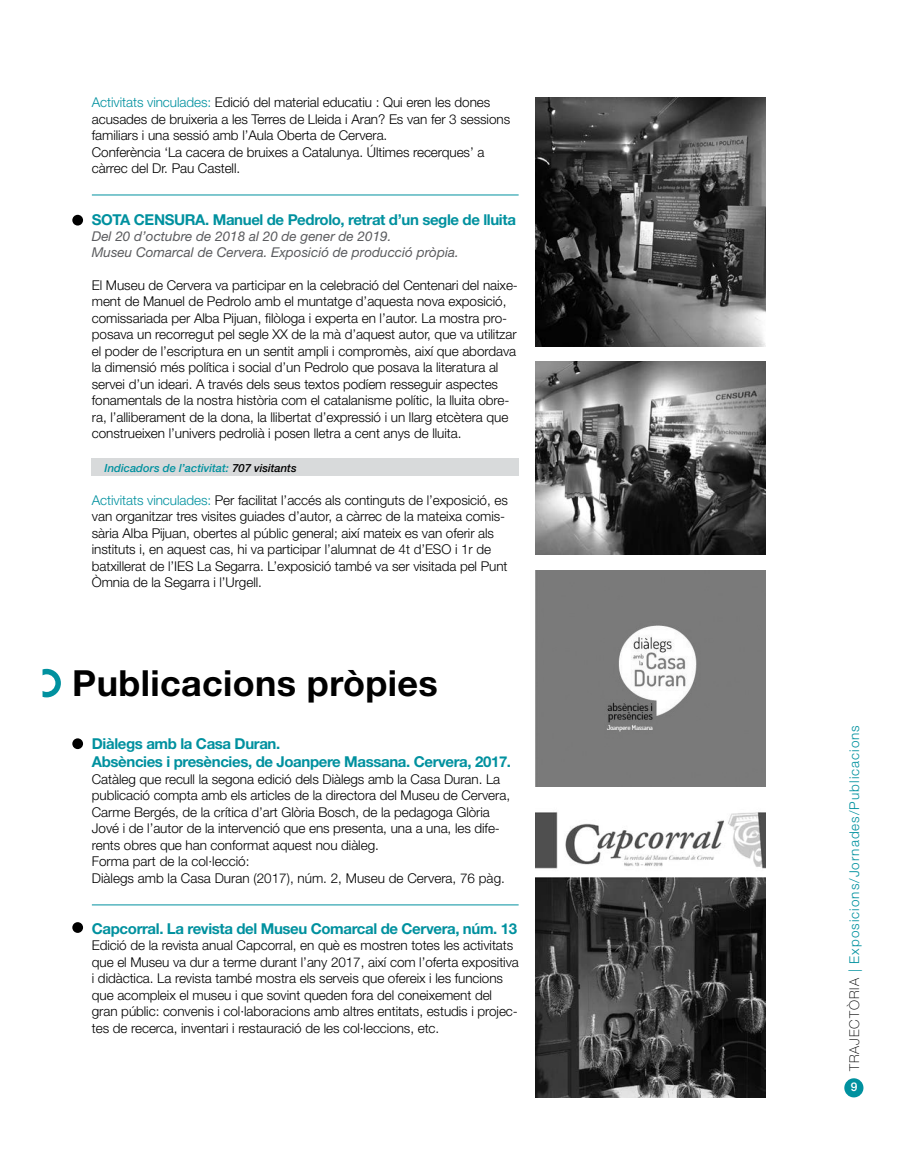
<style>
.page{position:relative;width:906px;height:1174px;background:#fff}
.page>*{position:absolute;margin:0;border:0;box-sizing:border-box;transform-origin:0 0}
.t1{font:700 36px "Helvetica Neue LT Std";letter-spacing:.01em;color:#000}
.t2{font:700 15px/18px "Helvetica Neue LT Std";letter-spacing:-.025em;color:#00919f}
.t3{font:300 13.5px/16.5px "Helvetica Neue LT Std";letter-spacing:-.005em;color:#000}
.t4{font:italic 13.5px/16.2px "Helvetica Neue LT Std";color:#5a5b5e}
.t5{font:300 13.5px "Helvetica Neue LT Std";letter-spacing:.075em;color:#00919f}
.t6{font:500 12px "Helvetica Neue LT Std";color:#fff}
.t7{font:italic 500 11.25px "Helvetica Neue LT Std";color:#00919f}
.s1{color:#00919f}
.s2{color:#000}
.s3{font-weight:100;color:#000}
</style>
<div class="page">
<div style="left:844px;top:1078px;width:19px;height:19px;background:#00919f;border-radius:50%"></div>
<div style="left:92px;top:458px;width:427px;height:17px;background:#d8dadb"></div>
<svg style="left:43px;top:669px;width:18px;height:28px"></svg>
<hr style="left:92px;top:195px;width:426px;height:1px;background:#00919f">
<div style="left:72px;top:215px;width:11px;height:10px;background:#000;border-radius:50%"></div>
<div style="left:72px;top:738px;width:11px;height:11px;background:#000;border-radius:50%"></div>
<div style="left:72px;top:922px;width:11px;height:11px;background:#000;border-radius:50%"></div>
<img style="left:536px;top:97px;width:229px;height:249px">
<img style="left:536px;top:571px;width:229px;height:215px">
<img style="left:536px;top:361px;width:229px;height:193px">
<hr style="left:92px;top:904px;width:426px;height:1px;background:#00919f">
<img style="left:536px;top:812px;width:229px;height:285px">
<p class="t3" style="left:92px;top:94px;width:420px"><span class="s1">Activitats vinculades:</span> Edició del material educatiu : Qui eren les dones acusades de bruixeria a les Terres de Lleida i Aran? Es van fer 3 sessions familiars i una sessió amb l’Aula Oberta de Cervera.<br>Conferència ‘La cacera de bruixes a Catalunya. Últimes recerques’ a càrrec del Dr. Pau Castell.</p>
<p class="t2" style="left:92px;top:210px;width:425px">SOTA CENSURA. Manuel de Pedrolo, retrat d’un segle de lluita</p>
<p class="t4" style="left:92px;top:228px;width:368px">Del 20 d’octubre de 2018 al 20 de gener de 2019.<br>Museu Comarcal de Cervera. Exposició de producció pròpia.</p>
<p class="t3" style="left:92px;top:276px;width:427px">El Museu de Cervera va participar en la celebració del Centenari del naixe&shy;ment de Manuel de Pedrolo amb el muntatge d’aquesta nova exposició, comissariada per Alba Pijuan, filòloga i experta en l’autor. La mostra pro&shy;posava un recorregut pel segle XX de la mà d’aquest autor, que va utilitzar el poder de l’escriptura en un sentit ampli i compromès, així que abordava la dimensió més política i social d’un Pedrolo que posava la literatura al servei d’un ideari. A través dels seus textos podíem resseguir aspectes fonamentals de la nostra història com el catalanisme polític, la lluita obre&shy;ra, l’alliberament de la dona, la llibertat d’expressió i un llarg etcètera que construeixen l’univers pedrolià i posen lletra a cent anys de lluita.</p>
<p class="t7" style="left:105px;top:461px;width:193px">Indicadors de l’activitat: <span class="s2">707 visitants</span></p>
<p class="t3" style="left:92px;top:491px;width:417px"><span class="s1">Activitats vinculades:</span> Per facilitat l’accés als continguts de l’exposició, es van organitzar tres visites guiades d’autor, a càrrec de la mateixa comis&shy;sària Alba Pijuan, obertes al públic general; així mateix es van oferir als instituts i, en aquest cas, hi va participar l’alumnat de 4t d’ESO i 1r de batxillerat de l’IES La Segarra. L’exposició també va ser visitada pel Punt Òmnia de la Segarra i l’Urgell.</p>
<h1 class="t1" style="left:72px;top:661px;width:367px">Publicacions pròpies</h1>
<p class="t2" style="left:92px;top:734px;width:421px">Diàlegs amb la Casa Duran.<br>Absències i presències, de Joanpere Massana. Cervera, 2017.</p>
<p class="t3" style="left:92px;top:770px;width:420px">Catàleg que recull la segona edició dels Diàlegs amb la Casa Duran. La publicació compta amb els articles de la directora del Museu de Cervera, Carme Bergés, de la crítica d’art Glòria Bosch, de la pedagoga Glòria Jové i de l’autor de la intervenció que ens presenta, una a una, les dife&shy;rents obres que han conformat aquest nou diàleg.<br>Forma part de la col·lecció:<br>Diàlegs amb la Casa Duran (2017), núm. 2, Museu de Cervera, 76 pàg.</p>
<p class="t2" style="left:92px;top:919px;width:427px">Capcorral. La revista del Museu Comarcal de Cervera, núm. 13</p>
<p class="t3" style="left:92px;top:936px;width:428px">Edició de la revista anual Capcorral, en què es mostren totes les activitats que el Museu va dur a terme durant l’any 2017, així com l’oferta expositiva i didàctica. La revista també mostra els serveis que ofereix i les funcions que acompleix el museu i que sovint queden fora del coneixement del gran públic: convenis i col·laboracions amb altres entitats, estudis i projec&shy;tes de recerca, inventari i restauració de les col·leccions, etc.</p>
<p class="t5" style="left:846px;top:1071px;width:347px;rotate:-90deg"><span class="s3">TRAJECTÒRIA</span> | Exposicions/Jornades/Publicacions</p>
<p class="t6" style="left:850px;top:1079px;width:8px">9</p>
</div>
